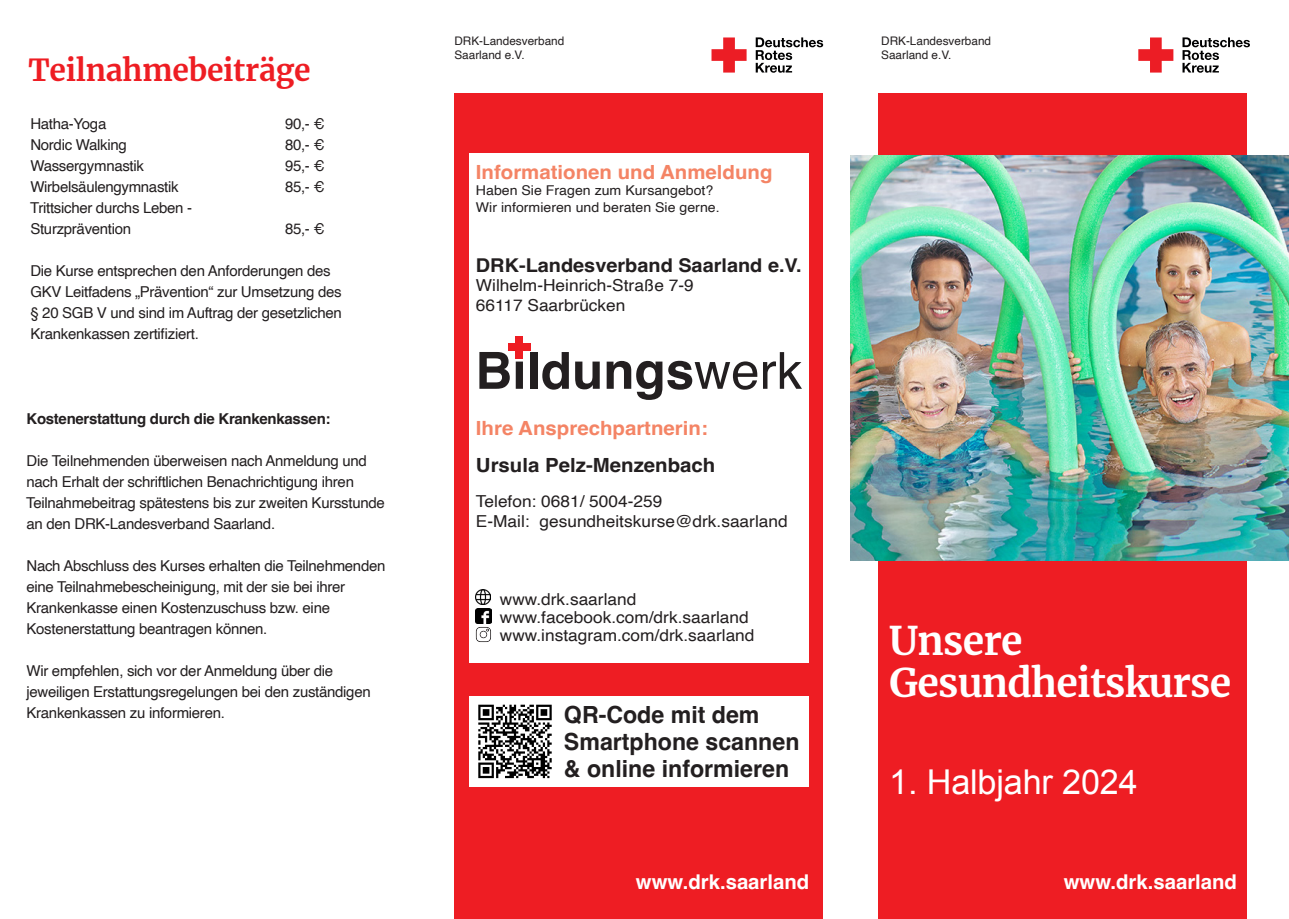
<style>
.page{position:relative;width:1289px;height:919px;background:#fff}
.page>*{position:absolute;margin:0;border:0;box-sizing:border-box;transform-origin:0 0}
.t1{font:700 51.15px "Helvetica";color:#231f20}
.t2{font:700 39px "Merriweather";letter-spacing:-.02em;color:#fff}
.t3{font:34.2px "Arial";letter-spacing:-.005em;color:#fff}
.t4{font:700 30px "Merriweather";letter-spacing:-.01em;color:#ee1d23}
.t5{font:700 23.7px/27.3px "Helvetica";color:#231f20}
.t6{font:700 20.4px "Helvetica";color:#fff}
.t7{font:700 19.5px "Helvetica";color:#f48465;scale:1.05 1}
.t8{font:700 19.5px "Helvetica";color:#231f20;scale:1.05 1}
.t9{font:700 19.05px "Helvetica";color:#231f20;scale:1.05 1}
.t10{font:16.5px "Helvetica";color:#231f20;scale:1.05 1}
.t11{font:15px "Helvetica";letter-spacing:-.02em;color:#231f20}
.t12{font:700 15px "Helvetica";letter-spacing:-.02em;color:#231f20}
.t13{font:13.5px "Helvetica";color:#231f20;scale:1.05 1}
.t14{font:11.7px "Helvetica";color:#231f20}
.s1{font-weight:400}
</style>
<div class="page">
<div style="left:878px;top:94px;width:368px;height:824px;background:#ee1d23"></div>
<div style="left:454px;top:94px;width:368px;height:824px;background:#ee1d23"></div>
<svg style="left:1138px;top:37px;width:35px;height:36px"></svg>
<svg style="left:1182px;top:37px;width:67px;height:36px"></svg>
<svg style="left:711px;top:37px;width:35px;height:36px"></svg>
<svg style="left:755px;top:37px;width:68px;height:36px"></svg>
<img style="left:850px;top:155px;width:438px;height:406px">
<div style="left:468px;top:153px;width:340px;height:509px;background:#fff"></div>
<div style="left:469px;top:696px;width:339px;height:91px;background:#fff"></div>
<svg style="left:478px;top:704px;width:74px;height:75px"></svg>
<svg style="left:478px;top:704px;width:73px;height:74px"></svg>
<img style="left:476px;top:589px;width:15px;height:15px">
<img style="left:476px;top:608px;width:15px;height:15px">
<svg style="left:476px;top:627px;width:15px;height:15px"></svg>
<div style="left:515px;top:336px;width:8px;height:22px;background:#ee1d23"></div>
<div style="left:508px;top:343px;width:22px;height:8px;background:#ee1d23"></div>
<p class="t4" style="left:28px;top:49px;width:284px">Teilnahmebeiträge</p>
<p class="t11" style="left:30px;top:112px;width:77px">Hatha-Yoga</p>
<p class="t11" style="left:285px;top:112px;width:41px">90,- €</p>
<p class="t11" style="left:30px;top:133px;width:98px">Nordic Walking</p>
<p class="t11" style="left:285px;top:133px;width:41px">80,- €</p>
<p class="t11" style="left:30px;top:154px;width:115px">Wassergymnastik</p>
<p class="t11" style="left:285px;top:154px;width:41px">95,- €</p>
<p class="t11" style="left:30px;top:175px;width:150px">Wirbelsäulengymnastik</p>
<p class="t11" style="left:285px;top:175px;width:41px">85,- €</p>
<p class="t11" style="left:30px;top:196px;width:164px">Trittsicher durchs Leben -</p>
<p class="t11" style="left:30px;top:217px;width:102px">Sturzprävention</p>
<p class="t11" style="left:285px;top:217px;width:41px">85,- €</p>
<p class="t11" style="left:30px;top:259px;width:302px">Die Kurse entsprechen den Anforderungen des</p>
<p class="t11" style="left:30px;top:280px;width:313px">GKV Leitfadens „Prävention“ zur Umsetzung des</p>
<p class="t11" style="left:30px;top:301px;width:313px">§ 20 SGB V und sind im Auftrag der gesetzlichen</p>
<p class="t11" style="left:30px;top:322px;width:170px">Krankenkassen zertifiziert.</p>
<p class="t12" style="left:26px;top:409px;width:305px">Kostenerstattung durch die Krankenkassen:</p>
<p class="t11" style="left:26px;top:448px;width:342px">Die Teilnehmenden überweisen nach Anmeldung und</p>
<p class="t11" style="left:26px;top:469px;width:329px">nach Erhalt der schriftlichen Benachrichtigung ihren</p>
<p class="t11" style="left:26px;top:490px;width:360px">Teilnahmebeitrag spätestens bis zur zweiten Kursstunde</p>
<p class="t11" style="left:26px;top:511px;width:250px">an den DRK-Landesverband Saarland.</p>
<p class="t11" style="left:26px;top:553px;width:360px">Nach Abschluss des Kurses erhalten die Teilnehmenden</p>
<p class="t11" style="left:26px;top:574px;width:320px">eine Teilnahmebescheinigung, mit der sie bei ihrer</p>
<p class="t11" style="left:26px;top:595px;width:305px">Krankenkasse einen Kostenzuschuss bzw. eine</p>
<p class="t11" style="left:26px;top:616px;width:242px">Kostenerstattung beantragen können.</p>
<p class="t11" style="left:26px;top:658px;width:308px">Wir empfehlen, sich vor der Anmeldung über die</p>
<p class="t11" style="left:26px;top:679px;width:346px">jeweiligen Erstattungsregelungen bei den zuständigen</p>
<p class="t11" style="left:26px;top:700px;width:200px">Krankenkassen zu informieren.</p>
<p class="t14" style="left:454px;top:32px;width:111px">DRK-Landesverband</p>
<p class="t14" style="left:454px;top:46px;width:72px">Saarland e.V.</p>
<p class="t7" style="left:476px;top:160px;width:284px">Informationen und Anmeldung</p>
<p class="t13" style="left:476px;top:180px;width:228px">Haben Sie Fragen zum Kursangebot?</p>
<p class="t13" style="left:476px;top:197px;width:234px">Wir informieren und beraten Sie gerne.</p>
<p class="t9" style="left:476px;top:253px;width:311px">DRK-Landesverband Saarland e.V.</p>
<p class="t10" style="left:476px;top:273px;width:209px">Wilhelm-Heinrich-Straße 7-9</p>
<p class="t10" style="left:476px;top:292px;width:144px">66117 Saarbrücken</p>
<p class="t1" style="left:475px;top:339px;width:328px">Bildungs<span class="s1">werk</span></p>
<p class="t7" style="left:476px;top:416px;width:222px">Ihre Ansprechpartnerin:</p>
<p class="t8" style="left:476px;top:453px;width:229px">Ursula Pelz-Menzenbach</p>
<p class="t10" style="left:476px;top:488px;width:179px">Telefon: 0681/ 5004-259</p>
<p class="t10" style="left:476px;top:508px;width:298px">E-Mail: gesundheitskurse@drk.saarland</p>
<p class="t10" style="left:500px;top:586px;width:131px">www.drk.saarland</p>
<p class="t10" style="left:500px;top:604px;width:238px">www.facebook.com/drk.saarland</p>
<p class="t10" style="left:500px;top:622px;width:244px">www.instagram.com/drk.saarland</p>
<p class="t5" style="left:564px;top:703px;width:237px">QR-Code mit dem<br>Smartphone scannen &amp; online informieren</p>
<p class="t14" style="left:881px;top:32px;width:111px">DRK-Landesverband</p>
<p class="t14" style="left:881px;top:46px;width:72px">Saarland e.V.</p>
<p class="t2" style="left:889px;top:613px;width:135px">Unsere</p>
<p class="t2" style="left:889px;top:655px;width:343px">Gesundheitskurse</p>
<p class="t3" style="left:889px;top:759px;width:250px">1. Halbjahr 2024</p>
<p class="t6" style="left:636px;top:869px;width:175px">www.drk.saarland</p>
<p class="t6" style="left:1063px;top:869px;width:175px">www.drk.saarland</p>
</div>
